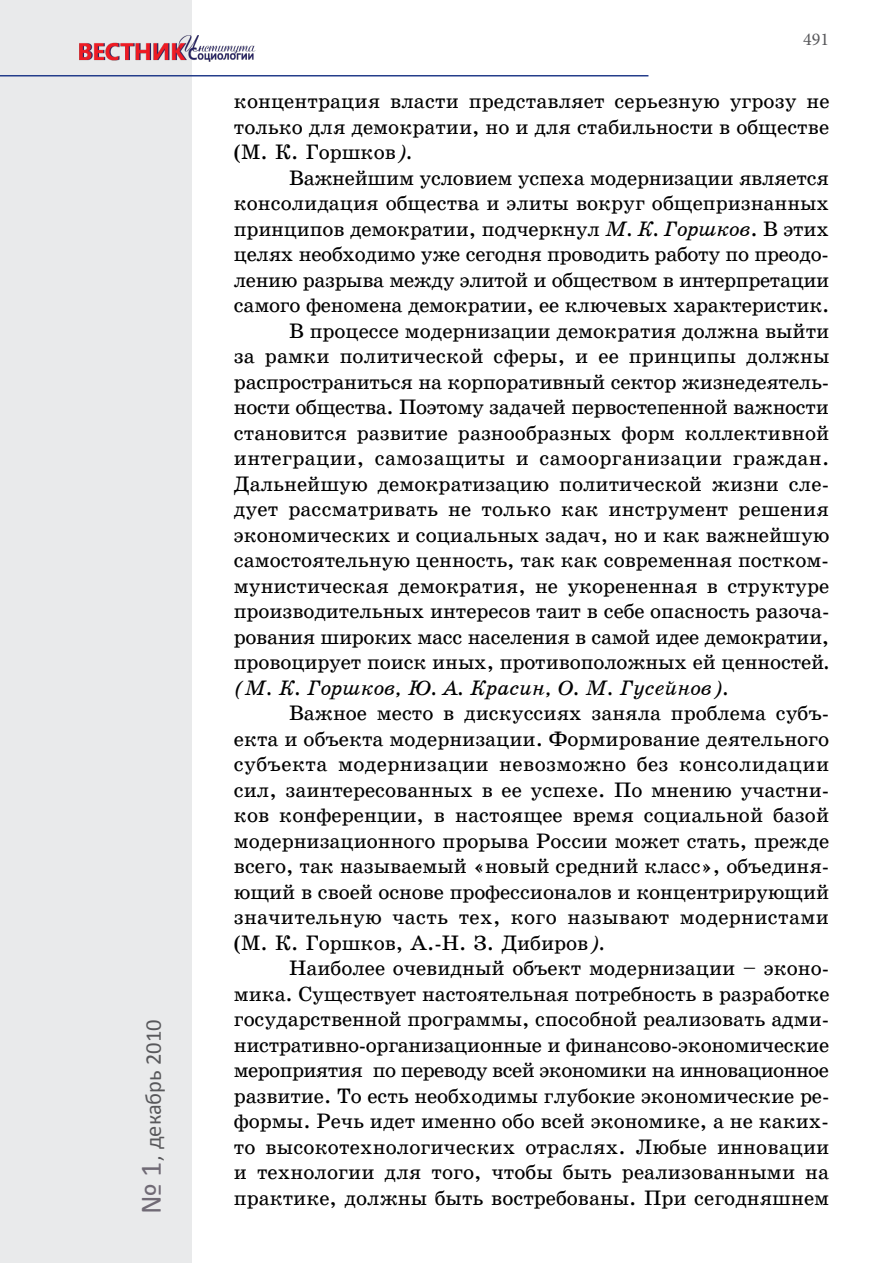
<style>
.page{position:relative;width:893px;height:1263px;background:#fff}
.page>*{position:absolute;margin:0;border:0;box-sizing:border-box;transform-origin:0 0}
.t1{font:22.5px "Calibri";color:#58585b}
.t2{font:21px/25.5px "School Book C";color:#000;text-align:justify}
.t3{font:21px "School Book C Italic";color:#000}
.t4{font:18px "Minion Pro";color:#58585b}
.s1{font-size:30px;color:#706a75}
.s2{font-family:"School Book C Italic"}
</style>
<div class="page">
<div style="left:0;top:0;width:191px;height:1263px;background:#e9eaeb"></div>
<hr style="left:0;top:75px;width:648px;height:1px;background:#243d8b">
<img style="left:79px;top:21px;width:177px;height:45px">
<p class="t1" style="left:139px;top:1214px;width:196px;rotate:-90deg"><span class="s1">№ 1</span>, декабрь 2010</p>
<p class="t4" style="left:803px;top:27px;width:27px">491</p>
<p class="t2" style="left:234px;top:89px;width:597px">концентрация власти представляет серьезную угрозу не только для демократии, но и для стабильности в обществе (М. К. Горшков<span class="s2">).</span></p>
<p class="t2" style="left:234px;top:165px;width:597px;text-align:right">Важнейшим условием успеха модернизации является консолидация общества и элиты вокруг общепризнанных принципов демократии, подчеркнул <span class="s2">М. К. Горшков</span>. В этих целях необходимо уже сегодня проводить работу по преодо&shy;лению разрыва между элитой и обществом в интерпретации самого феномена демократии, ее ключевых характеристик.<br>В процессе модернизации демократия должна выйти<br>за рамки политической сферы, и ее принципы должны распространиться на корпоративный сектор жизнедеятель&shy;ности общества. Поэтому задачей первостепенной важности становится развитие разнообразных форм коллективной интеграции, самозащиты и самоорганизации граждан.<br>Дальнейшую демократизацию политической жизни сле&shy;дует рассматривать не только как инструмент решения экономических и социальных задач, но и как важнейшую самостоятельную ценность, так как современная постком&shy;мунистическая демократия, не укорененная в структуре производительных интересов таит в себе опасность разоча&shy;рования широких масс населения в самой идее демократии, провоцирует поиск иных, противоположных ей ценностей<span class="s2">.</span></p>
<p class="t3" style="left:234px;top:676px;width:495px">(М. К. Горшков, Ю. А. Красин, О. М. Гусейнов).</p>
<p class="t2" style="left:234px;top:701px;width:597px;text-indent:55px">Важное место в дискуссиях заняла проблема субъ&shy;екта и объекта модернизации. Формирование деятельного субъекта модернизации невозможно без консолидации сил, заинтересованных в ее успехе. По мнению участни&shy;ков конференции, в настоящее время социальной базой модернизационного прорыва России может стать, прежде всего, так называемый «новый средний класс», объединя&shy;ющий в своей основе профессионалов и концентрирующий значительную часть тех, кого называют модернистами (М. К. Горшков, А.-Н. З. Дибиров<span class="s2">).</span></p>
<p class="t2" style="left:234px;top:956px;width:597px;text-indent:55px">Наиболее очевидный объект модернизации – эконо&shy;мика. Существует настоятельная потребность в разработке государственной программы, способной реализовать адми&shy;нистративно-организационные и финансово-экономические мероприятия по переводу всей экономики на инновационное развитие. То есть необходимы глубокие экономические ре&shy;формы. Речь идет именно обо всей экономике, а не каких&shy;то высокотехнологических отраслях. Любые инновации и технологии для того, чтобы быть реализованными на практике, должны быть востребованы. При сегодняшнем</p>
</div>
